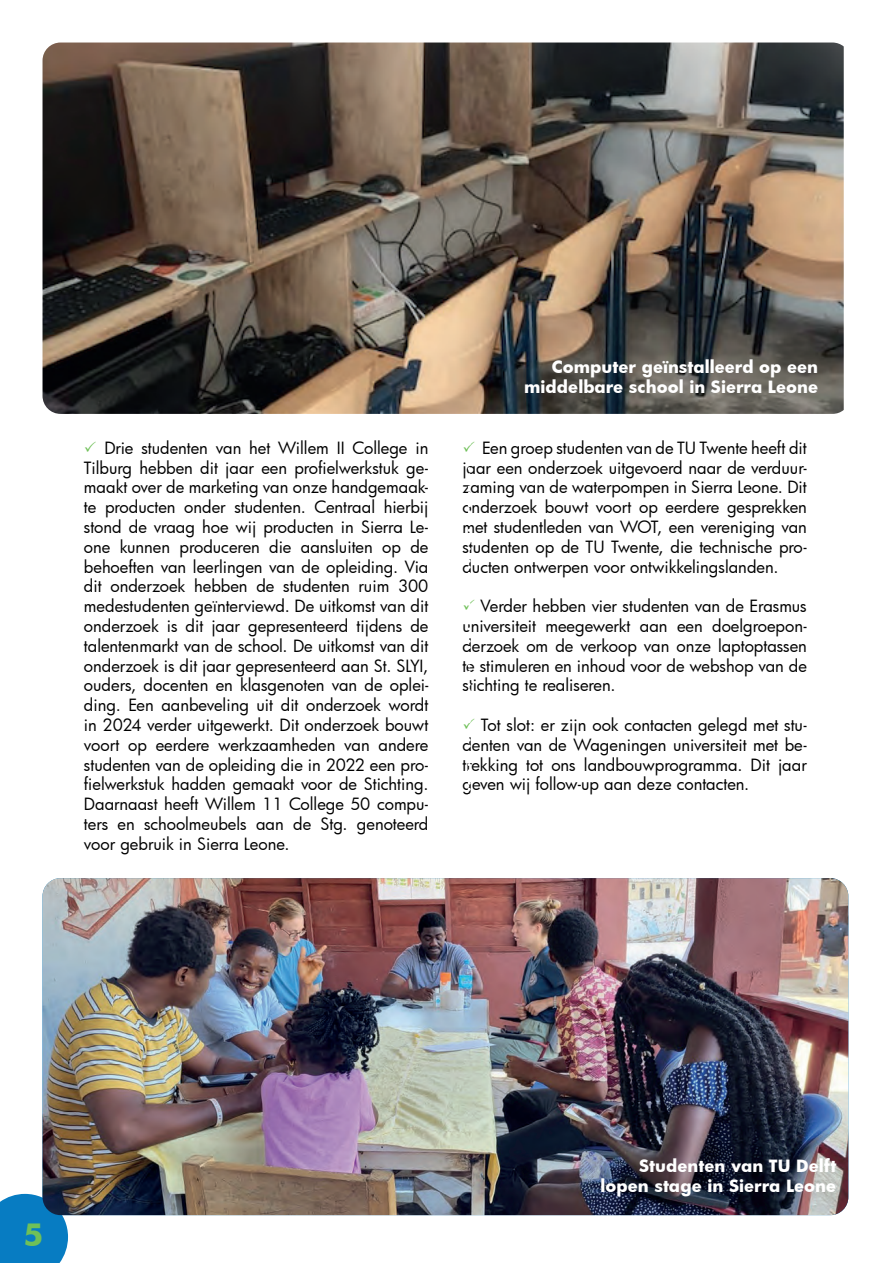
<style>
.page{position:relative;width:893px;height:1263px;background:#fff}
.page>*{position:absolute;margin:0;border:0;box-sizing:border-box;transform-origin:0 0}
.t1{font:700 30px "Futura";color:#6fc058}
.t2{font:16.5px/19.8px "Futura";letter-spacing:-.005em;color:#000;text-align:justify}
.t3{font:700 16.5px/19.8px "Futura";color:#fff;text-align:right}
</style>
<div class="page">
<div style="left:0;top:1194px;width:68px;height:69px;background:#077cc2"></div>
<img style="left:43px;top:43px;width:801px;height:371px">
<img style="left:43px;top:878px;width:805px;height:337px">
<img style="left:464px;top:171px;width:10px;height:1026px">
<p class="t3" style="left:524px;top:356px;width:296px">Computer geïnstalleerd op een middelbare school in Sierra Leone</p>
<p class="t2" style="left:84px;top:437px;width:346px;text-indent:20px">Drie studenten van het Willem II College in Tilburg hebben dit jaar een profielwerkstuk ge&shy;maakt over de marketing van onze handgemaak&shy;te producten onder studenten. Centraal hierbij stond de vraag hoe wij producten in Sierra Le&shy;one kunnen produceren die aansluiten op de behoeften van leerlingen van de opleiding. Via dit onderzoek hebben de studenten ruim 300 medestudenten geïnterviewd. De uitkomst van dit onderzoek is dit jaar gepresenteerd tijdens de talentenmarkt van de school. De uitkomst van dit onderzoek is dit jaar gepresenteerd aan St. SLYI, ouders, docenten en klasgenoten van de oplei&shy;ding. Een aanbeveling uit dit onderzoek wordt in 2024 verder uitgewerkt. Dit onderzoek bouwt voort op eerdere werkzaamheden van andere studenten van de opleiding die in 2022 een pro&shy;fielwerkstuk hadden gemaakt voor de Stichting.<br>Daarnaast heeft Willem 11 College 50 compu&shy;ters en schoolmeubels aan de Stg. genoteerd voor gebruik in Sierra Leone.</p>
<p class="t2" style="left:462px;top:437px;width:346px;text-indent:20px">Een groep studenten van de TU Twente heeft dit jaar een onderzoek uitgevoerd naar de verduur&shy;zaming van de waterpompen in Sierra Leone. Dit onderzoek bouwt voort op eerdere gesprekken met studentleden van WOT, een vereniging van studenten op de TU Twente, die technische pro&shy;ducten ontwerpen voor ontwikkelingslanden.</p>
<p class="t2" style="left:462px;top:596px;width:346px;text-indent:18px">Verder hebben vier studenten van de Erasmus universiteit meegewerkt aan een doelgroepon&shy;derzoek om de verkoop van onze laptoptassen te stimuleren en inhoud voor de webshop van de stichting te realiseren.</p>
<p class="t2" style="left:462px;top:715px;width:346px;text-indent:18px">Tot slot: er zijn ook contacten gelegd met stu&shy;denten van de Wageningen universiteit met be&shy;trekking tot ons landbouwprogramma. Dit jaar geven wij follow-up aan deze contacten.</p>
<h1 class="t1" style="left:23px;top:1214px;width:22px">5</h1>
<p class="t3" style="left:600px;top:1156px;width:237px">Studenten van TU Delft lopen stage in Sierra Leone</p>
</div>
